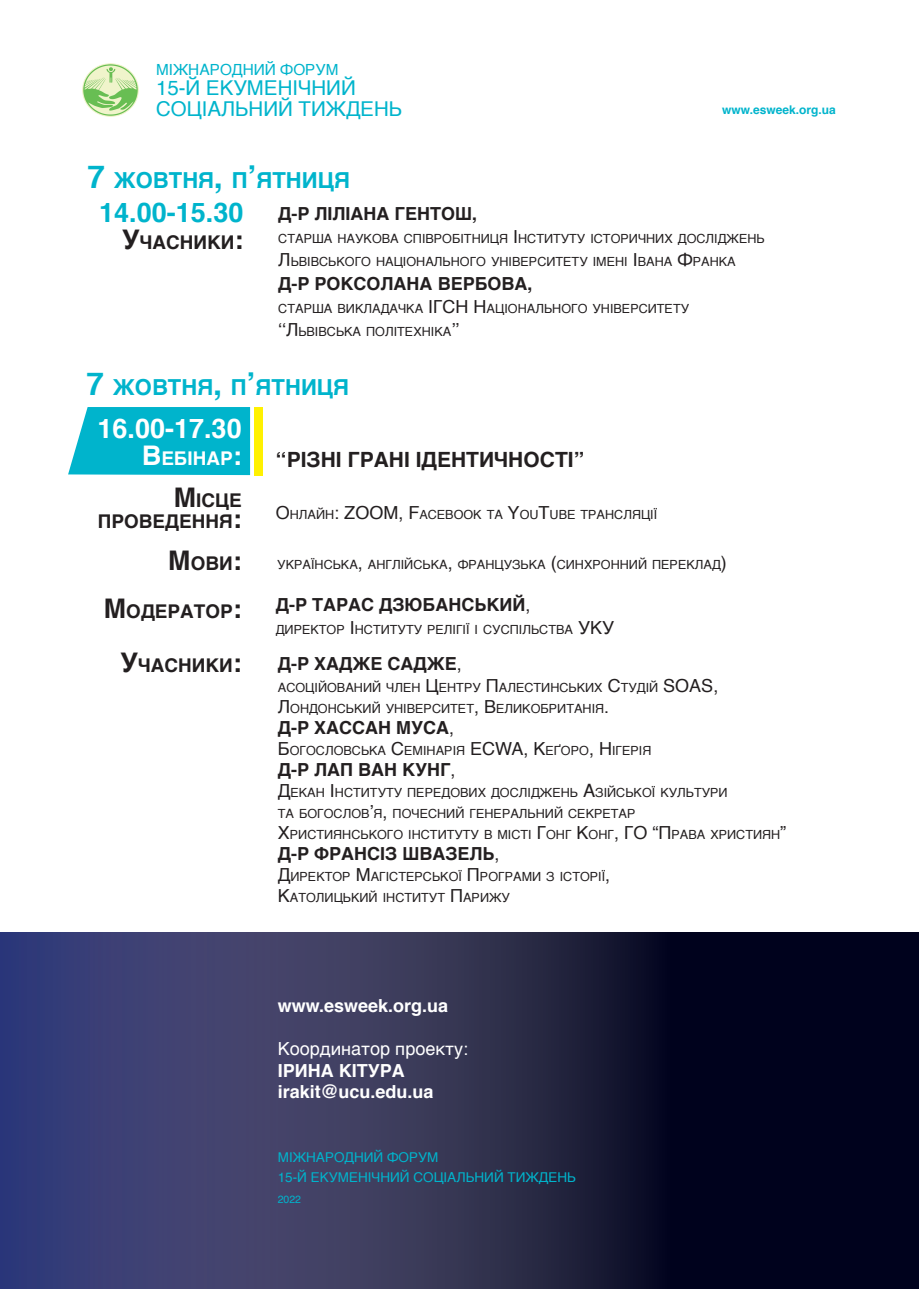
<style>
.page{position:relative;width:919px;height:1289px;background:#fff}
.page>*{position:absolute;margin:0;border:0;box-sizing:border-box;transform-origin:0 0}
.t1{font:700 27px "Helvetica";color:#fff}
.t2{font:700 27px "Helvetica";color:#00b4cc}
.t3{font:700 22.05px "Helvetica";color:#00b4cc}
.t4{font:700 21px "Helvetica";color:#231f20}
.t5{font:20.4px/20.4px "Helvetica";color:#00b4cc}
.t6{font:700 18.9px/21px "Helvetica";color:#231f20;text-align:right}
.t7{font:700 18.9px "Helvetica";color:#fff}
.t8{font:700 18px "Helvetica";color:#231f20}
.t9{font:700 18px/21.6px "Helvetica";color:#fff}
.t10{font:18px "Helvetica";color:#fff}
.t11{font:15.3px "Helvetica";color:#00b4cc}
.t12{font:13.5px/20.4px "Helvetica";color:#00b4cc}
.t13{font:12.6px/21px "Helvetica";color:#231f20}
.t14{font:700 12px "Helvetica";color:#00b4cc}
.t15{font:10.5px "Helvetica";color:#00b4cc}
.s1{font-size:31.5px}
.s2{font-size:27px}
.s3{font-size:18px}
.s4{font-weight:400}
</style>
<div class="page">
<img style="left:82px;top:63px;width:56px;height:54px">
<div style="left:68px;top:407px;width:182px;height:68px;background:#00b4cc"></div>
<div style="left:0;top:932px;width:918px;height:356px;background:#00021d"></div>
<svg style="left:0;top:932px;width:644px;height:356px;background:#35375e"></svg>
<div style="left:254px;top:407px;width:9px;height:68px;background:#fff101"></div>
<p class="t11" style="left:156px;top:57px;width:184px">МІЖНАРОДНИЙ ФОРУМ</p>
<h3 class="t5" style="left:156px;top:78px;width:248px">15-Й ЕКУМЕНІЧНИЙ<br>СОЦІАЛЬНИЙ ТИЖДЕНЬ</h3>
<h2 class="t3" style="left:87px;top:162px;width:264px"><span class="s1">7</span> ЖОВТНЯ<span class="s1">,</span> П<span class="s1">’</span>ЯТНИЦЯ</h2>
<p class="t14" style="left:722px;top:100px;width:115px">www.esweek.org.ua</p>
<h1 class="t2" style="left:99px;top:190px;width:146px">14.00-15.30</h1>
<h3 class="t6" style="left:122px;top:232px;width:123px"><span class="s2">У</span>ЧАСНИКИ<span class="s2">:</span></h3>
<h3 class="t8" style="left:278px;top:199px;width:200px">Д-Р ЛІЛІАНА ГЕНТОШ,</h3>
<p class="t13" style="left:278px;top:227px;width:488px;line-height:23.2px">СТАРША НАУКОВА СПІВРОБІТНИЦЯ <span class="s3">І</span>НСТИТУТУ ІСТОРИЧНИХ ДОСЛІДЖЕНЬ<br><span class="s3">Л</span>ЬВІВСЬКОГО НАЦІОНАЛЬНОГО УНІВЕРСИТЕТУ ІМЕНІ <span class="s3">І</span>ВАНА <span class="s3">Ф</span>РАНКА</p>
<h3 class="t8" style="left:278px;top:269px;width:256px">Д-Р РОКСОЛАНА ВЕРБОВА,</h3>
<p class="t13" style="left:278px;top:297px;width:412px;line-height:23.2px">СТАРША ВИКЛАДАЧКА <span class="s3">ІГСН Н</span>АЦІОНАЛЬНОГО УНІВЕРСИТЕТУ <span class="s3">‘‘Л</span>ЬВІВСЬКА ПОЛІТЕХНІКА<span class="s3">’’</span></p>
<h2 class="t3" style="left:86px;top:369px;width:264px"><span class="s1">7</span> ЖОВТНЯ<span class="s1">,</span> П<span class="s1">’</span>ЯТНИЦЯ</h2>
<h1 class="t1" style="left:97px;top:406px;width:146px">16.00-17.30</h1>
<h3 class="t7" style="left:142px;top:443px;width:101px"><span class="s2">В</span>ЕБІНАР<span class="s2">:</span></h3>
<h3 class="t6" style="left:98px;top:490px;width:145px"><span class="s2">М</span>ІСЦЕ<br>ПРОВЕДЕННЯ<span class="s2">:</span></h3>
<h3 class="t6" style="left:168px;top:553px;width:75px"><span class="s2">М</span>ОВИ<span class="s2">:</span></h3>
<h3 class="t6" style="left:104px;top:601px;width:139px"><span class="s2">М</span>ОДЕРАТОР<span class="s2">:</span></h3>
<h3 class="t6" style="left:120px;top:655px;width:123px"><span class="s2">У</span>ЧАСНИКИ<span class="s2">:</span></h3>
<h3 class="t4" style="left:276px;top:442px;width:310px">‘‘РІЗНІ ГРАНІ ІДЕНТИЧНОСТІ”</h3>
<p class="t13" style="left:276px;top:505px;width:383px"><span class="s3">О</span>НЛАЙН<span class="s3">: ZOOM, F</span>ACEBOOK ТА <span class="s3">Y</span>OU<span class="s3">T</span>UBE ТРАНСЛЯЦІЇ</p>
<p class="t13" style="left:277px;top:554px;width:451px">УКРАЇНСЬКА<span class="s3">,</span> АНГЛІЙСЬКА<span class="s3">,</span> ФРАНЦУЗЬКА <span class="s3">(</span>СИНХРОННИЙ ПЕРЕКЛАД<span class="s3">)</span></p>
<h3 class="t8" style="left:276px;top:590px;width:256px">Д-Р ТАРАС ДЗЮБАНСЬКИЙ<span class="s4">,</span></h3>
<p class="t13" style="left:276px;top:619px;width:340px">ДИРЕКТОР <span class="s3">І</span>НСТИТУТУ РЕЛІГІЇ І СУСПІЛЬСТВА <span class="s3">УКУ</span></p>
<h3 class="t8" style="left:278px;top:649px;width:185px">Д-Р ХАДЖЕ САДЖЕ<span class="s4">,</span></h3>
<p class="t13" style="left:278px;top:677px;width:442px">АСОЦІЙОВАНИЙ ЧЛЕН <span class="s3">Ц</span>ЕНТРУ <span class="s3">П</span>АЛЕСТИНСЬКИХ <span class="s3">С</span>ТУДІЙ <span class="s3">SOAS,<br>Л</span>ОНДОНСЬКИЙ УНІВЕРСИТЕТ<span class="s3">, В</span>ЕЛИКОБРИТАНІЯ<span class="s3">.</span></p>
<h3 class="t8" style="left:278px;top:712px;width:178px">Д-Р ХАССАН МУСА<span class="s4">,</span></h3>
<p class="t13" style="left:278px;top:740px;width:375px"><span class="s3">Б</span>ОГОСЛОВСЬКА <span class="s3">С</span>ЕМІНАРІЯ <span class="s3">ECWA, К</span>ЕҐОРО<span class="s3">, Н</span>ІГЕРІЯ</p>
<h3 class="t8" style="left:278px;top:754px;width:179px">Д-Р ЛАП ВАН КУНГ<span class="s4">,</span></h3>
<p class="t13" style="left:278px;top:782px;width:510px"><span class="s3">Д</span>ЕКАН <span class="s3">І</span>НСТИТУТУ ПЕРЕДОВИХ ДОСЛІДЖЕНЬ <span class="s3">А</span>ЗІЙСЬКОЇ КУЛЬТУРИ<br>ТА БОГОСЛОВ<span class="s3">’</span>Я<span class="s3">,</span> ПОЧЕСНИЙ ГЕНЕРАЛЬНИЙ СЕКРЕТАР<br><span class="s3">Х</span>РИСТИЯНСЬКОГО ІНСТИТУТУ В МІСТІ <span class="s3">Г</span>ОНГ <span class="s3">К</span>ОНГ<span class="s3">, ГО “П</span>РАВА ХРИСТИЯН<span class="s3">”</span></p>
<h3 class="t8" style="left:278px;top:838px;width:223px">Д-Р ФРАНСІЗ ШВАЗЕЛЬ<span class="s4">,</span></h3>
<p class="t13" style="left:278px;top:866px;width:334px"><span class="s3">Д</span>ИРЕКТОР <span class="s3">М</span>АГІСТЕРСЬКОЇ <span class="s3">П</span>РОГРАМИ З ІСТОРІЇ<span class="s3">,<br>К</span>АТОЛИЦЬКИЙ ІНСТИТУТ <span class="s3">П</span>АРИЖУ</p>
<h3 class="t9" style="left:278px;top:994px;width:172px">www.esweek.org.ua</h3>
<h3 class="t10" style="left:278px;top:1034px;width:192px">Координатор проекту:</h3>
<h3 class="t9" style="left:278px;top:1059px;width:157px">ІРИНА КІТУРА irakit@ucu.edu.ua</h3>
<p class="t12" style="left:278px;top:1147px;width:300px">МІЖНАРОДНИЙ ФОРУМ<br>15-Й ЕКУМЕНІЧНИЙ СОЦІАЛЬНИЙ ТИЖДЕНЬ</p>
<p class="t15" style="left:278px;top:1190px;width:25px">2022</p>
</div>
